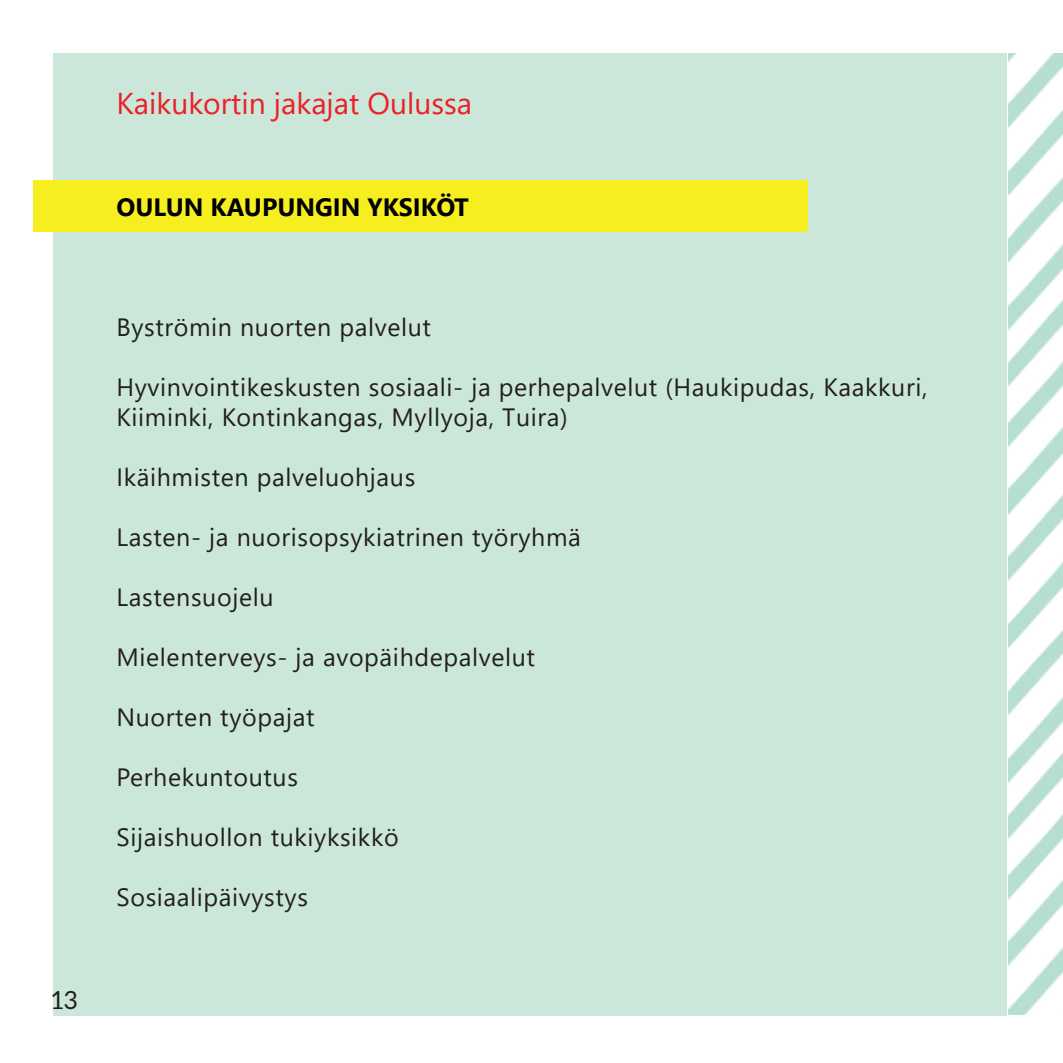
<style>
.page{position:relative;width:1063px;height:1063px;background:#fff}
.page>*{position:absolute;margin:0;border:0;box-sizing:border-box;transform-origin:0 0}
.t1{font:30px "Segoe UI";color:#ec2027}
.t2{font:25px/30px "Segoe UI";letter-spacing:.025em;color:#231f20}
.t3{font:700 25px "Segoe UI";color:#000}
.t4{font:25px "Aleo";color:#231f20}
</style>
<div class="page">
<div style="left:53px;top:53px;width:953px;height:962px;background:#cbe7d9"></div>
<div style="left:33px;top:180px;width:775px;height:52px;background:#f7ee1f"></div>
<img style="left:1009px;top:53px;width:54px;height:962px">
<p class="t4" style="left:52px;top:986px;width:27px">13</p>
<p class="t1" style="left:117px;top:75px;width:357px">Kaikukortin jakajat Oulussa</p>
<p class="t3" style="left:117px;top:184px;width:354px">OULUN KAUPUNGIN YKSIKÖT</p>
<p class="t2" style="left:117px;top:310px;width:316px">Byströmin nuorten palvelut</p>
<p class="t2" style="left:117px;top:370px;width:812px">Hyvinvointikeskusten sosiaali- ja perhepalvelut (Haukipudas, Kaakkuri,<br>Kiiminki, Kontinkangas, Myllyoja, Tuira)</p>
<p class="t2" style="left:117px;top:460px;width:300px">Ikäihmisten palveluohjaus</p>
<p class="t2" style="left:117px;top:520px;width:466px">Lasten- ja nuorisopsykiatrinen työryhmä</p>
<p class="t2" style="left:117px;top:580px;width:159px">Lastensuojelu</p>
<p class="t2" style="left:117px;top:640px;width:420px">Mielenterveys- ja avopäihdepalvelut</p>
<p class="t2" style="left:117px;top:700px;width:200px">Nuorten työpajat</p>
<p class="t2" style="left:117px;top:760px;width:183px">Perhekuntoutus</p>
<p class="t2" style="left:117px;top:820px;width:284px">Sijaishuollon tukiyksikkö</p>
<p class="t2" style="left:117px;top:880px;width:193px">Sosiaalipäivystys</p>
</div>
